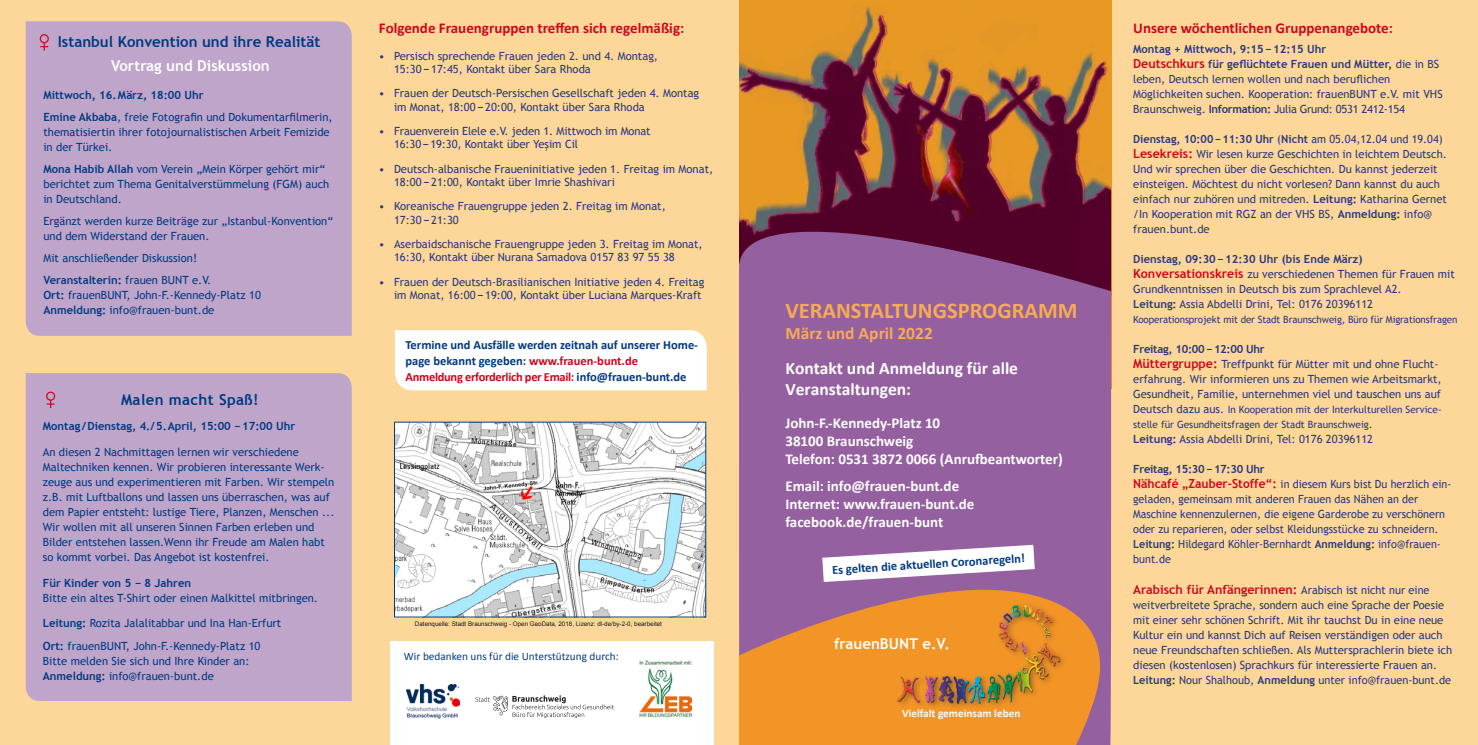
<style>
.page{position:relative;width:1478px;height:745px;background:#fff}
.page>*{position:absolute;margin:0;border:0;box-sizing:border-box;transform-origin:0 0}
.t1{font:700 22.5px "Calibri";color:#f6ab54}
.t2{font:700 17.5px/21px "Calibri";color:#fff}
.t3{font:700 17.5px "Calibri";color:#f6ab54}
.t4{font:700 15px/18px "Calibri";color:#fff}
.t5{font:700 15px "Calibri";color:#cd071e}
.t6{font:700 15px "Trebuchet MS";color:#fff}
.t7{font:700 15px "Trebuchet MS";color:#003a80}
.t8{font:700 15px "Trebuchet MS";letter-spacing:.025em;color:#003a80}
.t9{font:700 12.5px/16.2px "Calibri";color:#003a80}
.t10{font:700 12.5px "Trebuchet MS";color:#cd071e}
.t11{font:11.25px/15px "Trebuchet MS";color:#2a3881}
.t12{font:11.25px/15px "Trebuchet MS";color:#003a80}
.t13{font:11.25px/15px "Trebuchet MS";color:#2a3881;scale:.96 1}
.t14{font:700 11.25px "Trebuchet MS";color:#003a80}
.t15{font:11.25px "Calibri";color:#003a80}
.t16{font:700 11.25px "Calibri";color:#fff}
.t17{font:10px/15px "Trebuchet MS";color:#2a3881}
.t18{font:6.25px "Arial";color:#1a171c}
.s1{font-weight:700}
.s2{color:#cd071e}
.s3{font-weight:700;font-size:12.5px;color:#cd071e}
.s4{font-size:11.25px}
.s5{font-weight:400;font-size:11.25px;color:#2a3881}
</style>
<div class="page">
<div style="left:0;top:0;width:1478px;height:744px;background:#fdd799"></div>
<div style="left:390px;top:641px;width:324px;height:103px;background:#fff"></div>
<svg style="left:475px;top:695px;width:139px;height:22px"></svg>
<img style="left:639px;top:660px;width:53px;height:58px">
<img style="left:406px;top:684px;width:54px;height:35px">
<div style="left:395px;top:330px;width:312px;height:60px;background:#fff"></div>
<img style="left:396px;top:423px;width:308px;height:192px">
<div style="left:394px;top:421px;width:312px;height:196px;border:1px solid #003a80"></div>
<img style="left:739px;top:0;width:372px;height:174px">
<svg style="left:739px;top:174px;width:372px;height:570px;background:#8b5288"></svg>
<svg style="left:739px;top:555px;width:366px;height:189px;background:#cf8153"></svg>
<img style="left:880px;top:598px;width:195px;height:109px">
<svg style="left:822px;top:544px;width:212px;height:37px;background:#d9c7de"></svg>
<div style="left:26px;top:373px;width:326px;height:327px;background:#c0a5cb"></div>
<div style="left:46px;top:391px;width:9px;height:9px;border:1px solid #cd071e;border-radius:50%"></div>
<svg style="left:47px;top:400px;width:8px;height:8px"></svg>
<div style="left:26px;top:21px;width:326px;height:314px;background:#c0a5cb"></div>
<div style="left:40px;top:34px;width:9px;height:9px;border:1px solid #cd071e;border-radius:50%"></div>
<svg style="left:40px;top:43px;width:8px;height:8px"></svg>
<h3 class="t7" style="left:58px;top:33px;width:264px">Istanbul Konvention und ihre Realität</h3>
<h3 class="t6" style="left:111px;top:56px;width:160px">Vortrag und Diskussion</h3>
<p class="t12" style="left:43px;top:84px;width:291px;line-height:22.1px"><span class="s1">Mittwoch, 16. März, 18:00 Uhr<br>Emine Akbaba</span>, freie Fotografin und Dokumentarfilmerin,</p>
<p class="t12" style="left:43px;top:124px;width:288px">thematisiertin ihrer fotojournalistischen Arbeit Femizide in der Türkei.</p>
<p class="t12" style="left:43px;top:162px;width:287px"><span class="s1">Mona Habib Allah</span> vom Verein „Mein Körper gehört mir“ berichtet zum Thema Genitalverstümmelung (FGM) auch in Deutschland.</p>
<p class="t12" style="left:43px;top:214px;width:291px">Ergänzt werden kurze Beiträge zur „Istanbul-Konvention“ und dem Widerstand der Frauen.</p>
<p class="t12" style="left:43px;top:247px;width:169px;line-height:22.1px">Mit anschließender Diskussion!<br><span class="s1">Veranstalterin:</span> frauen BUNT e.V.</p>
<p class="t12" style="left:43px;top:288px;width:219px"><span class="s1">Ort:</span> frauenBUNT, John-F.-Kennedy-Platz 10<br><span class="s1">Anmeldung:</span> info@frauen-bunt.de</p>
<h3 class="t8" style="left:121px;top:390px;width:139px">Malen macht Spaß!</h3>
<p class="t14" style="left:43px;top:419px;width:254px">Montag / Dienstag, 4./ 5. April, 15:00 − 17:00 Uhr</p>
<p class="t12" style="left:43px;top:444px;width:293px">An diesen 2 Nachmittagen lernen wir verschiedene Maltechniken kennen. Wir probieren interessante Werk&shy;zeuge aus und experimentieren mit Farben. Wir stempeln z.B. mit Luftballons und lassen uns überraschen, was auf dem Papier entsteht: lustige Tiere, Planzen, Menschen ...<br>Wir wollen mit all unseren Sinnen Farben erleben und Bilder entstehen lassen.Wenn ihr Freude am Malen habt so kommt vorbei. Das Angebot ist kostenfrei.</p>
<p class="t14" style="left:43px;top:575px;width:150px">Für Kinder von 5 − 8 Jahren</p>
<p class="t12" style="left:43px;top:590px;width:277px">Bitte ein altes T-Shirt oder einen Malkittel mitbringen.</p>
<p class="t12" style="left:43px;top:612px;width:240px;line-height:22.1px"><span class="s1">Leitung:</span> Rozita Jalalitabbar und Ina Han-Erfurt<br><span class="s1">Ort:</span> frauenBUNT, John-F.-Kennedy-Platz 10</p>
<p class="t12" style="left:43px;top:652px;width:208px">Bitte melden Sie sich und Ihre Kinder an:<br><span class="s1">Anmeldung:</span> info@frauen-bunt.de</p>
<h3 class="t5" style="left:379px;top:18px;width:307px">Folgende Frauengruppen treffen sich regelmäßig:</h3>
<p class="t11" style="left:394px;top:49px;width:266px;line-height:13.5px;text-indent:-15px">• Persisch sprechende Frauen jeden 2. und 4. Montag,<br>15:30 <span class="s1">−</span> 17:45, Kontakt über Sara Rhoda</p>
<p class="t11" style="left:394px;top:87px;width:307px;line-height:13.5px;text-indent:-15px">• Frauen der Deutsch-Persischen Gesellschaft jeden 4. Montag im Monat, 18:00 <span class="s1">−</span> 20:00, Kontakt über Sara Rhoda</p>
<p class="t11" style="left:394px;top:124px;width:258px;line-height:13.5px;text-indent:-15px">• Frauenverein Elele e.V. jeden 1. Mittwoch im Monat<br>16:30 <span class="s1">−</span> 19:30, Kontakt über Yeşim Cil</p>
<p class="t11" style="left:394px;top:162px;width:321px;line-height:13.5px;text-indent:-15px">• Deutsch-albanische Fraueninitiative jeden 1. Freitag im Monat,<br>18:00 <span class="s1">−</span> 21:00, Kontakt über Imrie Shashivari</p>
<p class="t11" style="left:394px;top:199px;width:273px;line-height:13.5px;text-indent:-15px">• Koreanische Frauengruppe jeden 2. Freitag im Monat,<br>17:30 <span class="s1">−</span> 21:30</p>
<p class="t11" style="left:394px;top:237px;width:310px;line-height:13.5px;text-indent:-15px">• Aserbaidschanische Frauengruppe jeden 3. Freitag im Monat,<br>16:30, Kontakt über Nurana Samadova 0157 83 97 55 38</p>
<p class="t11" style="left:379px;top:275px;width:327px;line-height:13.5px;text-align:right">• Frauen der Deutsch-Brasilianischen Initiative jeden 4. Freitag im Monat, 16:00 <span class="s1">−</span> 19:00, Kontakt über Luciana Marques-Kraft</p>
<p class="t9" style="left:405px;top:335px;width:294px">Termine und Ausfälle werden zeitnah auf unserer Home&shy;page bekannt gegeben: <span class="s2">www.frauen-bunt.de<br>Anmeldung erforderlich per Email:</span> info@frauen-bunt.de</p>
<p class="t18" style="left:415px;top:620px;width:248px">Datenquelle: Stadt Braunschweig - Open GeoData, 2018, Lizenz: dl-de/by-2-0, bearbeitet</p>
<p class="t15" style="left:404px;top:652px;width:216px">Wir bedanken uns für die Unterstützung durch:</p>
<h1 class="t1" style="left:785px;top:297px;width:293px">VERANSTALTUNGSPROGRAMM</h1>
<h2 class="t3" style="left:785px;top:322px;width:149px">März und April 2022</h2>
<h2 class="t2" style="left:785px;top:356px;width:234px">Kontakt und Anmeldung für alle<br>Veranstaltungen:</h2>
<h3 class="t4" style="left:785px;top:413px;width:279px">John-F.-Kennedy-Platz 10<br>38100 Braunschweig<br>Telefon: 0531 3872 0066 (Anrufbeantworter)</h3>
<h3 class="t4" style="left:785px;top:476px;width:190px">Email: info@frauen-bunt.de<br>Internet: www.frauen-bunt.de facebook.de/frauen-bunt</h3>
<p class="t9" style="left:831px;top:561px;width:195px;rotate:-4deg">Es gelten die aktuellen Coronaregeln!</p>
<h3 class="t6" style="left:834px;top:633px;width:117px">frauenBUNT e.V.</h3>
<p class="t16" style="left:902px;top:706px;width:120px">Vielfalt gemeinsam leben</p>
<h3 class="t5" style="left:1133px;top:18px;width:261px">Unsere wöchentlichen Gruppenangebote:</h3>
<p class="t11" style="left:1133px;top:42px;width:311px"><span class="s1">Montag + Mittwoch, 9:15−12:15 Uhr<br></span><span class="s3">Deutschkurs</span> <span class="s1">für geflüchtete Frauen und Mütter,</span> die in BS leben, Deutsch lernen wollen und nach beruflichen Möglichkeiten suchen. Kooperation: frauenBUNT e.V. mit VHS Braunschweig. <span class="s1">Information:</span> Julia Grund: 0531 2412-154</p>
<p class="t11" style="left:1133px;top:132px;width:315px"><span class="s1">Dienstag, 10:00 − 11:30 Uhr</span> (<span class="s1">Nicht</span> am 05.04,12.04 und 19.04)<br><span class="s3">Lesekreis:</span> Wir lesen kurze Geschichten in leichtem Deutsch.<br>Und wir sprechen über die Geschichten. Du kannst jederzeit einsteigen. Möchtest du nicht vorlesen? Dann kannst du auch einfach nur zuhören und mitreden. <span class="s1">Leitung:</span> Katharina Gernet /In Kooperation mit RGZ an der VHS BS, <span class="s1">Anmeldung:</span> info@ frauen.bunt.de</p>
<p class="t11" style="left:1133px;top:251px;width:323px"><span class="s1">Dienstag, 09:30 − 12:30 Uhr (bis Ende März)<br></span><span class="s3">Konversationskreis</span> zu verschiedenen Themen für Frauen mit Grundkenntnissen in Deutsch bis zum Sprachlevel A2.<br><span class="s1">Leitung:</span> Assia Abdelli Drini, Tel: 0176 20396112</p>
<p class="t17" style="left:1133px;top:312px;width:326px">Kooperationsprojekt mit der Stadt Braunschweig, Büro für Migrationsfragen</p>
<p class="t11" style="left:1133px;top:342px;width:310px"><span class="s1">Freitag, 10:00−12:00 Uhr<br></span><span class="s3">Müttergruppe:</span> Treffpunkt für Mütter mit und ohne Flucht&shy;erfahrung. Wir informieren uns zu Themen wie Arbeitsmarkt, Gesundheit, Familie, unternehmen viel und tauschen uns auf</p>
<p class="t17" style="left:1133px;top:402px;width:310px"><span class="s4">Deutsch dazu aus.</span> In Kooperation mit der Interkulturellen Service&shy;stelle für Gesundheitsfragen der Stadt Braunschweig<span class="s4">.</span></p>
<p class="t11" style="left:1133px;top:431px;width:241px"><span class="s1">Leitung:</span> Assia Abdelli Drini, Tel: 0176 20396112</p>
<p class="t13" style="left:1133px;top:461px;width:333px"><span class="s1">Freitag, 15:30−17:30 Uhr<br></span><span class="s3">Nähcafé „Zauber-Stoffe“:</span> in diesem Kurs bist Du herzlich ein&shy;geladen, gemeinsam mit anderen Frauen das Nähen an der Maschine kennenzulernen, die eigene Garderobe zu verschönern oder zu reparieren, oder selbst Kleidungsstücke zu schneidern.<br><span class="s1">Leitung:</span> Hildegard Köhler-Bernhardt <span class="s1">Anmeldung:</span> info@frauen&shy;bunt.de</p>
<p class="t10" style="left:1133px;top:581px;width:298px">Arabisch für Anfängerinnen: <span class="s5">Arabisch ist nicht nur eine</span></p>
<p class="t11" style="left:1133px;top:596px;width:320px">weitverbreitete Sprache, sondern auch eine Sprache der Poe sie mit einer sehr schönen Schrift. Mit ihr tauchst Du in eine neue Kultur ein und kannst Dich auf Reisen verständigen oder auch neue Freundschaften schließen. Als Muttersprachlerin biete ich diesen (kostenlosen) Sprachkurs für interessierte Frauen an.<br><span class="s1">Leitung:</span> Nour Shalhoub, <span class="s1">Anmeldung</span> unter info@frauen-bunt.de</p>
</div>
